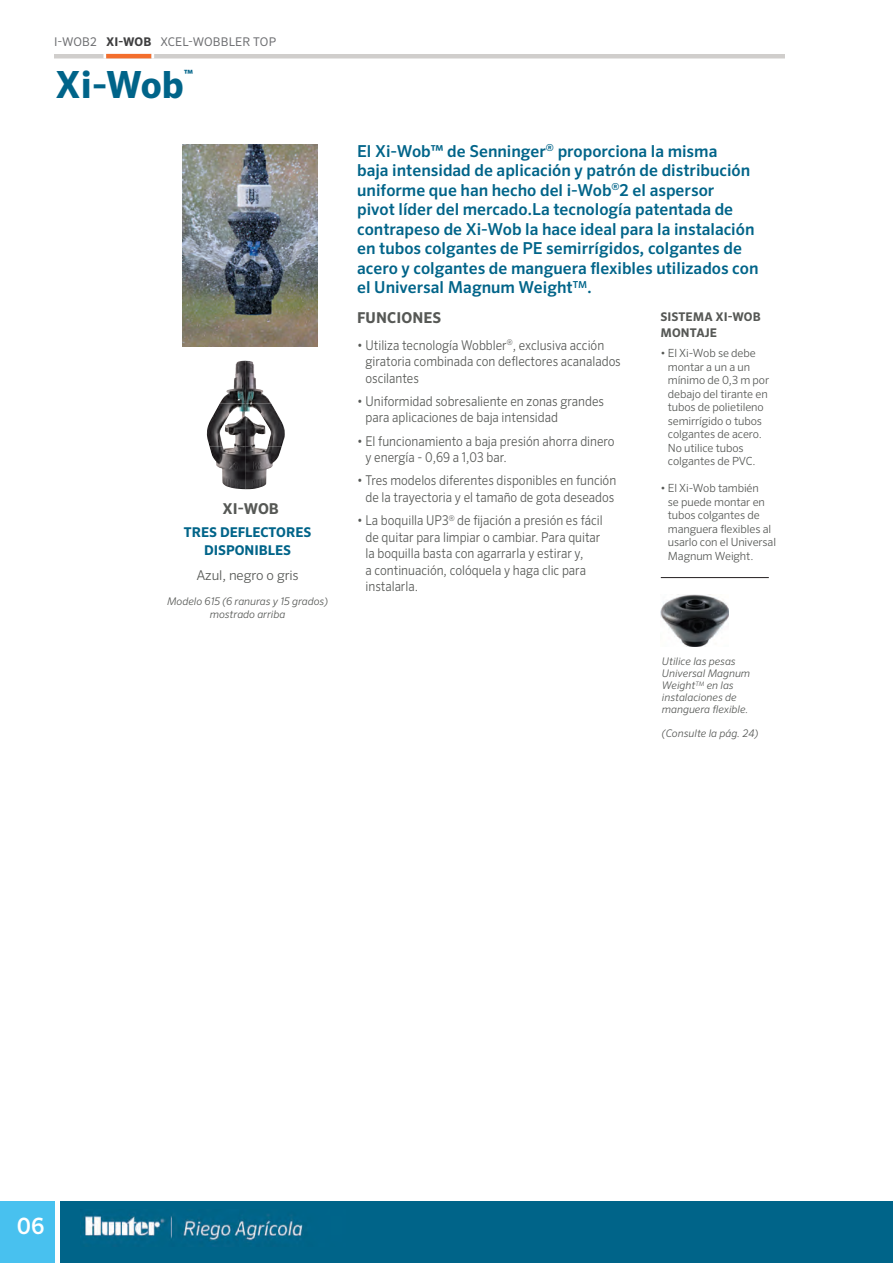
<style>
.page{position:relative;width:893px;height:1263px;background:#fff}
.page>*{position:absolute;margin:0;border:0;box-sizing:border-box;transform-origin:0 0}
.t1{font:700 37.5px "Sero Pro";color:#006489}
.t2{font:500 22.5px "Sero Pro";color:#fff}
.t3{font:500 16.5px/19.5px "Sero Pro";color:#006489}
.t4{font:700 15px "Sero Pro";letter-spacing:.01em;color:#565855}
.t5{font:300 13.5px/16.5px "Sero Pro";color:#565855;scale:.9 1}
.t6{font:700 13.5px/18px "Sero Pro";color:#006489;text-align:center}
.t7{font:300 13.5px "Sero Pro";color:#565855}
.t8{font:12px "Sero Pro";letter-spacing:.01em;color:#6c6d70}
.t9{font:700 12px/16.5px "Sero Pro";letter-spacing:.01em;color:#565855}
.t10{font:700 11.4px "Sero Pro";color:#006489}
.t11{font:300 11.25px/13.5px "Sero Pro";letter-spacing:-.01em;color:#565855}
.t12{font:italic 300 10.5px/12px "Sero Pro";color:#565855}
.s1{font-weight:700;color:#3e3e3f}
</style>
<div class="page">
<div style="left:54px;top:54px;width:731px;height:5px;background:#d0cecc"></div>
<div style="left:60px;top:1201px;width:832px;height:62px;background:#006489"></div>
<hr style="left:892px;top:1201px;width:1px;height:62px;background:#006489">
<div style="left:0;top:1201px;width:55px;height:62px;background:#48c1ef"></div>
<img style="left:80px;top:1214px;width:223px;height:32px">
<hr style="left:106px;top:54px;width:45px;height:4px;background:#f36e2d">
<svg style="left:151px;top:54px;width:3px;height:4px"></svg>
<hr style="left:661px;top:577px;width:108px;height:1px;background:#231f20">
<img style="left:660px;top:595px;width:69px;height:51px">
<img style="left:220px;top:361px;width:51px;height:42px">
<img style="left:207px;top:403px;width:78px;height:43px">
<img style="left:209px;top:446px;width:73px;height:43px">
<img style="left:182px;top:144px;width:136px;height:202px">
<p class="t8" style="left:54px;top:34px;width:224px">I-WOB2 <span class="s1">XI-WOB</span> XCEL-WOBBLER TOP</p>
<h1 class="t1" style="left:55px;top:62px;width:130px">Xi-Wob</h1>
<p class="t10" style="left:184px;top:67px;width:11px">™</p>
<p class="t4" style="left:223px;top:500px;width:58px">XI-WOB</p>
<p class="t6" style="left:184px;top:523px;width:129px">TRES DEFLECTORES<br>DISPONIBLES</p>
<p class="t7" style="left:196px;top:567px;width:104px">Azul, negro o gris</p>
<p class="t12" style="left:167px;top:594px;width:162px;line-height:13.5px;text-align:center">Modelo 615 (6 ranuras y 15 grados) mostrado arriba</p>
<p class="t3" style="left:357px;top:141px;width:403px">El Xi-Wob™ de Senninger<sup>®</sup> proporciona la misma<br>baja intensidad de aplicación y patrón de distribución uniforme que han hecho del i-Wob<sup>®</sup>2 el aspersor<br>pivot líder del mercado.La tecnología patentada de contrapeso de Xi-Wob la hace ideal para la instalación en tubos colgantes de PE semirrígidos, colgantes de acero y colgantes de manguera flexibles utilizados con el Universal Magnum Weight<sup>TM</sup>.</p>
<p class="t4" style="left:357px;top:309px;width:86px">FUNCIONES</p>
<p class="t5" style="left:365px;top:336px;width:285px;text-indent:-8px">• Utiliza tecnología Wobbler<sup>®</sup>, exclusiva acción giratoria combinada con deflectores acanalados oscilantes</p>
<p class="t5" style="left:365px;top:393px;width:267px;text-indent:-8px">• Uniformidad sobresaliente en zonas grandes para aplicaciones de baja intensidad</p>
<p class="t5" style="left:365px;top:432px;width:278px;text-indent:-8px">• El funcionamiento a baja presión ahorra dinero y energía - 0,69 a 1,03 bar.</p>
<p class="t5" style="left:357px;top:472px;width:289px;text-align:center">• Tres modelos diferentes disponibles en función de la trayectoria y el tamaño de gota deseados</p>
<p class="t5" style="left:365px;top:512px;width:265px;text-indent:-8px">• La boquilla UP3<sup>®</sup> de fijación a presión es fácil de quitar para limpiar o cambiar. Para quitar la boquilla basta con agarrarla y estirar y,<br>a continuación, colóquela y haga clic para instalarla.</p>
<p class="t9" style="left:660px;top:308px;width:102px">SISTEMA XI-WOB<br>MONTAJE</p>
<p class="t11" style="left:668px;top:346px;width:103px;text-indent:-7px">• El Xi-Wob se debe montar a un a un mínimo de 0,3 m por debajo del tirante en tubos de polietileno semirrígido o tubos colgantes de acero.<br>No utilice tubos colgantes de PVC.</p>
<p class="t11" style="left:668px;top:481px;width:110px;text-indent:-7px">• El Xi-Wob también<br>se puede montar en tubos colgantes de manguera flexibles al usarlo con el Universal<br>Magnum Weight.</p>
<p class="t12" style="left:662px;top:656px;width:90px">Utilice las pesas<br>Universal Magnum<br>Weight<sup>TM</sup> en las instalaciones de manguera exible.</p>
<p class="t12" style="left:662px;top:728px;width:98px">(Consulte la pág. 24)</p>
<h2 class="t2" style="left:17px;top:1212px;width:29px">06</h2>
</div>
